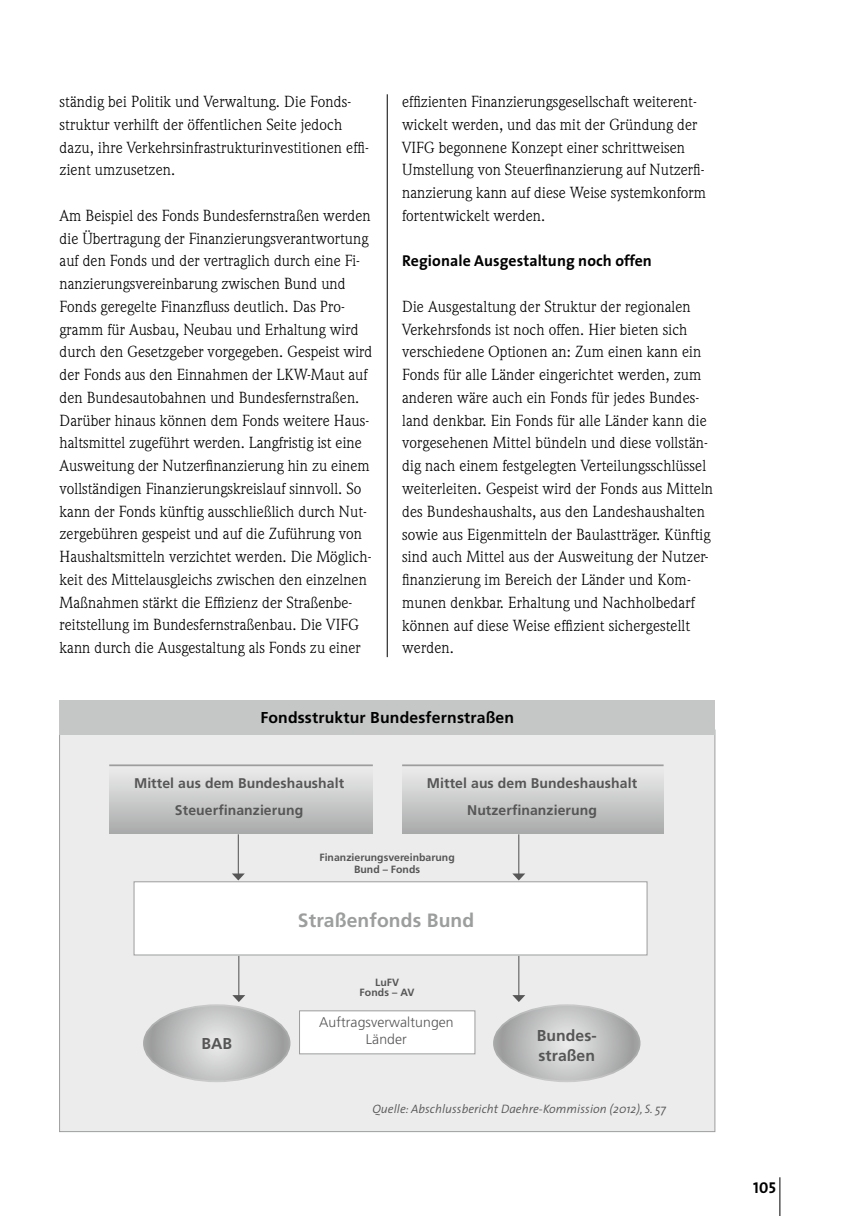
<style>
.page{position:relative;width:844px;height:1216px;background:#fff}
.page>*{position:absolute;margin:0;border:0;box-sizing:border-box;transform-origin:0 0}
.t1{font:700 19.25px "Frutiger";letter-spacing:.005em;color:#9c9d9d}
.t2{font:15.75px/22.8px "Weidemann";letter-spacing:.005em;color:#000}
.t3{font:700 15.75px "The Sans";letter-spacing:.005em;color:#000}
.t4{font:700 15.75px "Frutiger";letter-spacing:.01em;color:#000}
.t5{font:700 15.75px/19.2px "Frutiger";letter-spacing:.005em;color:#565656}
.t6{font:15.75px "The Sans Bold Caps";color:#000}
.t7{font:700 14px/26.2px "Frutiger";letter-spacing:.005em;color:#565656;text-align:center}
.t8{font:300 14px/17.5px "Frutiger";letter-spacing:.005em;color:#565656;text-align:center}
.t9{font:italic 300 12.25px "The Sans";letter-spacing:.005em;color:#565656}
.t10{font:700 10.5px/12.2px "Frutiger";color:#565656;text-align:center}
</style>
<div class="page">
<hr style="left:779px;top:1177px;width:1px;height:38px;background:#000">
<hr style="left:387px;top:94px;width:1px;height:563px;background:#000">
<div style="left:59px;top:729px;width:656px;height:402px;background:#ececed;border:1px solid #9c9d9d"></div>
<div style="left:60px;top:699px;width:654px;height:35px;background:#c5c6c6"></div>
<div style="left:109px;top:766px;width:264px;height:67px;background:linear-gradient(to bottom,#ededed,#aaabab)"></div>
<div style="left:402px;top:766px;width:261px;height:67px;background:linear-gradient(to bottom,#ededed,#aaabab)"></div>
<div style="left:133px;top:881px;width:514px;height:74px;background:#fff;border:1px solid #9c9d9d"></div>
<div style="left:299px;top:1010px;width:176px;height:44px;background:#fff;border:1px solid #9c9d9d"></div>
<hr style="left:238px;top:834px;width:1px;height:40px;background:#565656">
<svg style="left:232px;top:873px;width:13px;height:7px"></svg>
<hr style="left:518px;top:834px;width:1px;height:40px;background:#565656">
<svg style="left:512px;top:873px;width:13px;height:7px"></svg>
<hr style="left:238px;top:955px;width:1px;height:41px;background:#565656">
<svg style="left:144px;top:995px;width:145px;height:86px"></svg>
<hr style="left:518px;top:955px;width:1px;height:41px;background:#565656">
<svg style="left:494px;top:995px;width:145px;height:86px"></svg>
<hr style="left:109px;top:764px;width:264px;height:2px;background:#9c9d9d">
<hr style="left:402px;top:764px;width:261px;height:2px;background:#9c9d9d">
<p class="t2" style="left:60px;top:90px;width:311px">ständig bei Politik und Verwaltung. Die Fonds&shy;struktur verhilft der öffentlichen Seite jedoch dazu, ihre Verkehrsinfrastrukturinvestitionen effi&shy;zient umzusetzen.</p>
<p class="t2" style="left:60px;top:204px;width:314px">Am Beispiel des Fonds Bundesfernstraßen werden die Übertragung der Finanzierungsverantwortung auf den Fonds und der vertraglich durch eine Fi&shy;nanzierungsvereinbarung zwischen Bund und Fonds geregelte Finanzfluss deutlich. Das Pro&shy;gramm für Ausbau, Neubau und Erhaltung wird durch den Gesetzgeber vorgegeben. Gespeist wird der Fonds aus den Einnahmen der LKW-Maut auf den Bundesautobahnen und Bundesfernstraßen.<br>Darüber hinaus können dem Fonds weitere Haus&shy;haltsmittel zugeführt werden. Langfristig ist eine Ausweitung der Nutzerfinanzierung hin zu einem vollständigen Finanzierungskreislauf sinnvoll. So kann der Fonds künftig ausschließlich durch Nut&shy;zergebühren gespeist und auf die Zuführung von Haushaltsmitteln verzichtet werden. Die Möglich&shy;keit des Mittelausgleichs zwischen den einzelnen Maßnahmen stärkt die Effizienz der Straßenbe&shy;reitstellung im Bundesfernstraßenbau. Die VIFG kann durch die Ausgestaltung als Fonds zu einer</p>
<p class="t2" style="left:402px;top:90px;width:305px">effizienten Finanzierungsgesellschaft weiterent&shy;wickelt werden, und das mit der Gründung der VIFG begonnene Konzept einer schrittweisen Umstellung von Steuerfinanzierung auf Nutzerfi&shy;nanzierung kann auf diese Weise systemkonform fortentwickelt werden.</p>
<p class="t3" style="left:402px;top:248px;width:251px">Regionale Ausgestaltung noch offen</p>
<p class="t2" style="left:402px;top:295px;width:312px">Die Ausgestaltung der Struktur der regionalen Verkehrsfonds ist noch offen. Hier bieten sich verschiedene Optionen an: Zum einen kann ein Fonds für alle Länder eingerichtet werden, zum anderen wäre auch ein Fonds für jedes Bundes&shy;land denkbar. Ein Fonds für alle Länder kann die vorgesehenen Mittel bündeln und diese vollstän&shy;dig nach einem festgelegten Verteilungsschlüssel weiterleiten. Gespeist wird der Fonds aus Mitteln des Bundeshaushalts, aus den Landeshaushalten sowie aus Eigenmitteln der Baulastträger. Künftig sind auch Mittel aus der Ausweitung der Nutzer&shy;finanzierung im Bereich der Länder und Kom&shy;munen denkbar. Erhaltung und Nachholbedarf können auf diese Weise effizient sichergestellt werden.</p>
<p class="t4" style="left:260px;top:708px;width:255px">Fondsstruktur Bundesfernstraßen</p>
<p class="t7" style="left:134px;top:770px;width:212px">Mittel aus dem Bundeshaushalt<br>Steuerfinanzierung</p>
<p class="t7" style="left:427px;top:770px;width:212px">Mittel aus dem Bundeshaushalt<br>Nutzerfinanzierung</p>
<p class="t10" style="left:319px;top:851px;width:137px">Finanzierungsvereinbarung<br>Bund – Fonds</p>
<p class="t1" style="left:298px;top:908px;width:178px">Straßenfonds Bund</p>
<p class="t10" style="left:359px;top:976px;width:56px;line-height:10.5px">LuFV<br>Fonds – AV</p>
<p class="t8" style="left:319px;top:1013px;width:136px">Auftragsverwaltungen<br>Länder</p>
<p class="t5" style="left:201px;top:1033px;width:32px">BAB</p>
<p class="t5" style="left:536px;top:1026px;width:62px">Bundes&shy;straßen</p>
<p class="t9" style="left:372px;top:1098px;width:295px">Quelle: Abschlussbericht Daehre-Kommission (2012), S. 57</p>
<p class="t6" style="left:753px;top:1174px;width:24px">105</p>
</div>
